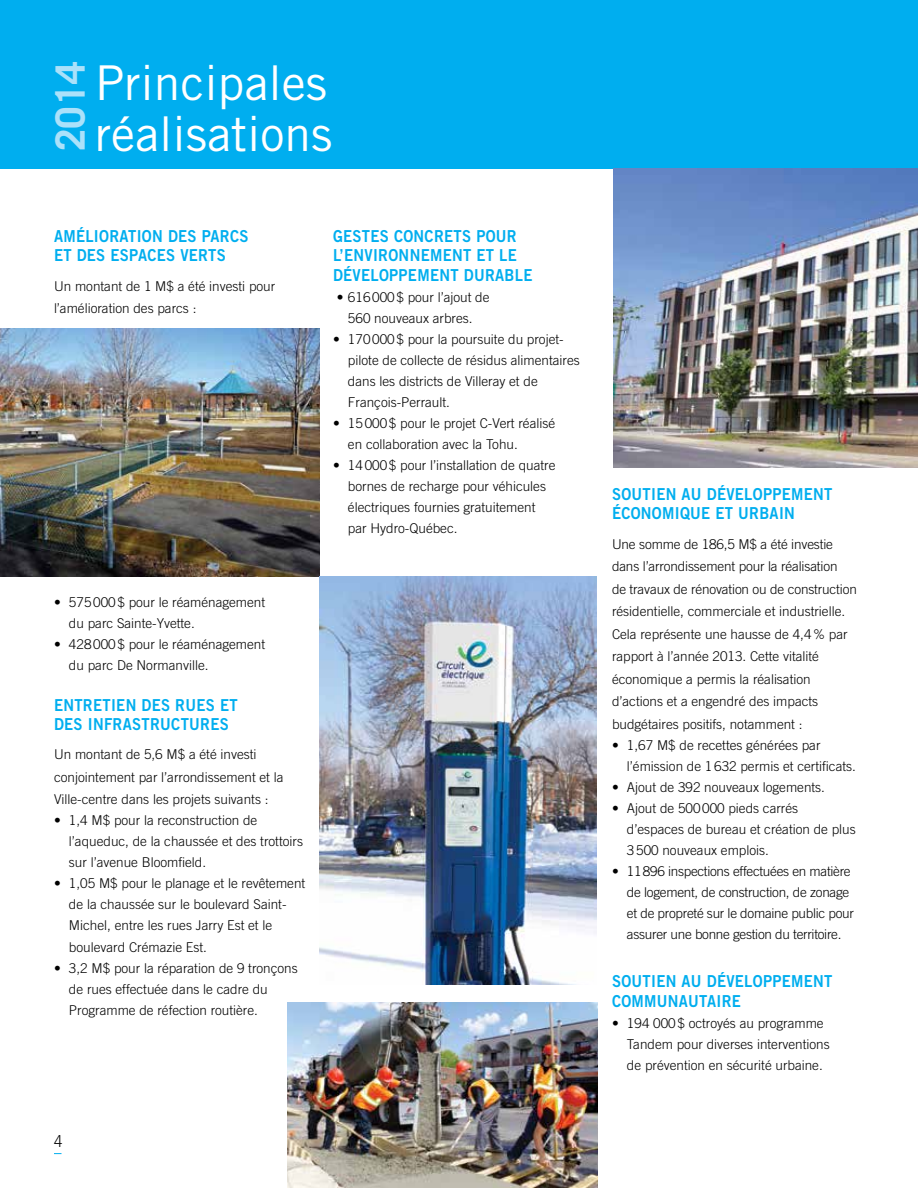
<style>
.page{position:relative;width:918px;height:1188px;background:#fff}
.page>*{position:absolute;margin:0;border:0;box-sizing:border-box;transform-origin:0 0}
.t1{font:48px/51px "Trade Gothic LT Std";color:#fff}
.t2{font:700 40.5px "Trade Gothic LT Std";color:#abe1fa}
.t3{font:16.5px/19.5px "Trade Gothic LT Std Bd 2";letter-spacing:.02em;color:#00aeef;scale:.9 1}
.t4{font:300 16.5px "Trade Gothic LT Std";color:#000;scale:.9 1}
.t5{font:300 13.5px/21px "Trade Gothic LT Std";color:#000}
.t6{font:300 13.5px/21px "Trade Gothic LT Std";letter-spacing:-.02em;color:#000}
</style>
<div class="page">
<div style="left:0;top:0;width:918px;height:168px;background:#00aeef"></div>
<img style="left:287px;top:1003px;width:310px;height:185px">
<img style="left:613px;top:168px;width:305px;height:300px">
<img style="left:0;top:328px;width:320px;height:248px">
<img style="left:319px;top:576px;width:277px;height:409px">
<h2 class="t2" style="left:45px;top:151px;width:92px;rotate:-90deg">2014</h2>
<h1 class="t1" style="left:95px;top:57px;width:239px">Principales réalisations</h1>
<p class="t3" style="left:54px;top:226px;width:218px">AMÉLIORATION DES PARCS<br>ET DES ESPACES VERTS</p>
<p class="t5" style="left:54px;top:274px;width:223px;line-height:22.5px">Un montant de 1 M$ a été investi pour l’amélioration des parcs :</p>
<p class="t5" style="left:69px;top:592px;width:198px;text-indent:-15px">• 575000$ pour le réaménagement du parc Sainte-Yvette.</p>
<p class="t5" style="left:69px;top:634px;width:198px;text-indent:-15px">• 428000$ pour le réaménagement du parc De Normanville.</p>
<p class="t3" style="left:54px;top:695px;width:206px">ENTRETIEN DES RUES ET<br>DES INFRASTRUCTURES</p>
<p class="t5" style="left:54px;top:743px;width:231px;line-height:22.5px">Un montant de 5,6 M$ a été investi conjointement par l’arrondissement et la<br>Ville-centre dans les projets suivants :</p>
<p class="t5" style="left:69px;top:810px;width:236px;text-indent:-15px">• 1,4 M$ pour la reconstruction de l’aqueduc, de la chaussée et des trottoirs sur l’avenue Bloomfield.</p>
<p class="t5" style="left:69px;top:873px;width:238px;text-indent:-15px">• 1,05 M$ pour le planage et le revêtement de la chaussée sur le boulevard Saint-Michel, entre les rues Jarry Est et le boulevard Crémazie Est.</p>
<p class="t5" style="left:69px;top:957px;width:230px;text-indent:-15px">• 3,2 M$ pour la réparation de 9 tronçons de rues effectuée dans le cadre du<br>Programme de réfection routière.</p>
<p class="t3" style="left:333px;top:226px;width:223px">GESTES CONCRETS POUR<br>L’ENVIRONNEMENT ET LE<br>DÉVELOPPEMENT DURABLE</p>
<p class="t5" style="left:337px;top:286px;width:154px;text-align:center">• 616000$ pour l’ajout de<br>560 nouveaux arbres.</p>
<p class="t5" style="left:348px;top:328px;width:233px;text-indent:-15px">• 170000$ pour la poursuite du projet&shy;pilote de collecte de résidus alimentaires dans les districts de Villeray et de François-Perrault.</p>
<p class="t5" style="left:348px;top:413px;width:209px;text-indent:-15px">• 15000$ pour le projet C-Vert réalisé en collaboration avec la Tohu.</p>
<p class="t5" style="left:348px;top:455px;width:209px;text-indent:-15px">• 14000$ pour l’installation de quatre bornes de recharge pour véhicules électriques fournies gratuitement par Hydro-Québec.</p>
<p class="t4" style="left:54px;top:1132px;width:11px">4</p>
<p class="t3" style="left:612px;top:484px;width:246px">SOUTIEN AU DÉVELOPPEMENT<br>ÉCONOMIQUE ET URBAIN</p>
<p class="t5" style="left:612px;top:532px;width:246px;line-height:22.5px">Une somme de 186,5 M$ a été investie dans l’arrondissement pour la réalisation<br>de travaux de rénovation ou de construction résidentielle, commerciale et industrielle.<br>Cela représente une hausse de 4,4% par rapport à l’année 2013. Cette vitalité économique a permis la réalisation d’actions et a engendré des impacts budgétaires positifs, notamment :</p>
<p class="t5" style="left:627px;top:734px;width:230px;text-indent:-15px">• 1,67 M$ de recettes générées par l’émission de 1632 permis et certificats.</p>
<p class="t5" style="left:612px;top:776px;width:215px">• Ajout de 392 nouveaux logements.</p>
<p class="t5" style="left:627px;top:797px;width:230px;text-indent:-15px">• Ajout de 500000 pieds carrés d’espaces de bureau et création de plus<br>3500 nouveaux emplois.</p>
<p class="t6" style="left:627px;top:860px;width:229px;text-indent:-15px">• 11896 inspections effectuées en matière de logement, de construction, de zonage et de propreté sur le domaine public pour assurer une bonne gestion du territoire.</p>
<p class="t3" style="left:612px;top:972px;width:246px">SOUTIEN AU DÉVELOPPEMENT<br>COMMUNAUTAIRE</p>
<p class="t5" style="left:627px;top:1012px;width:204px;text-indent:-15px">• 194 000$ octroyés au programme<br>Tandem pour diverses interventions de prévention en sécurité urbaine.</p>
</div>
